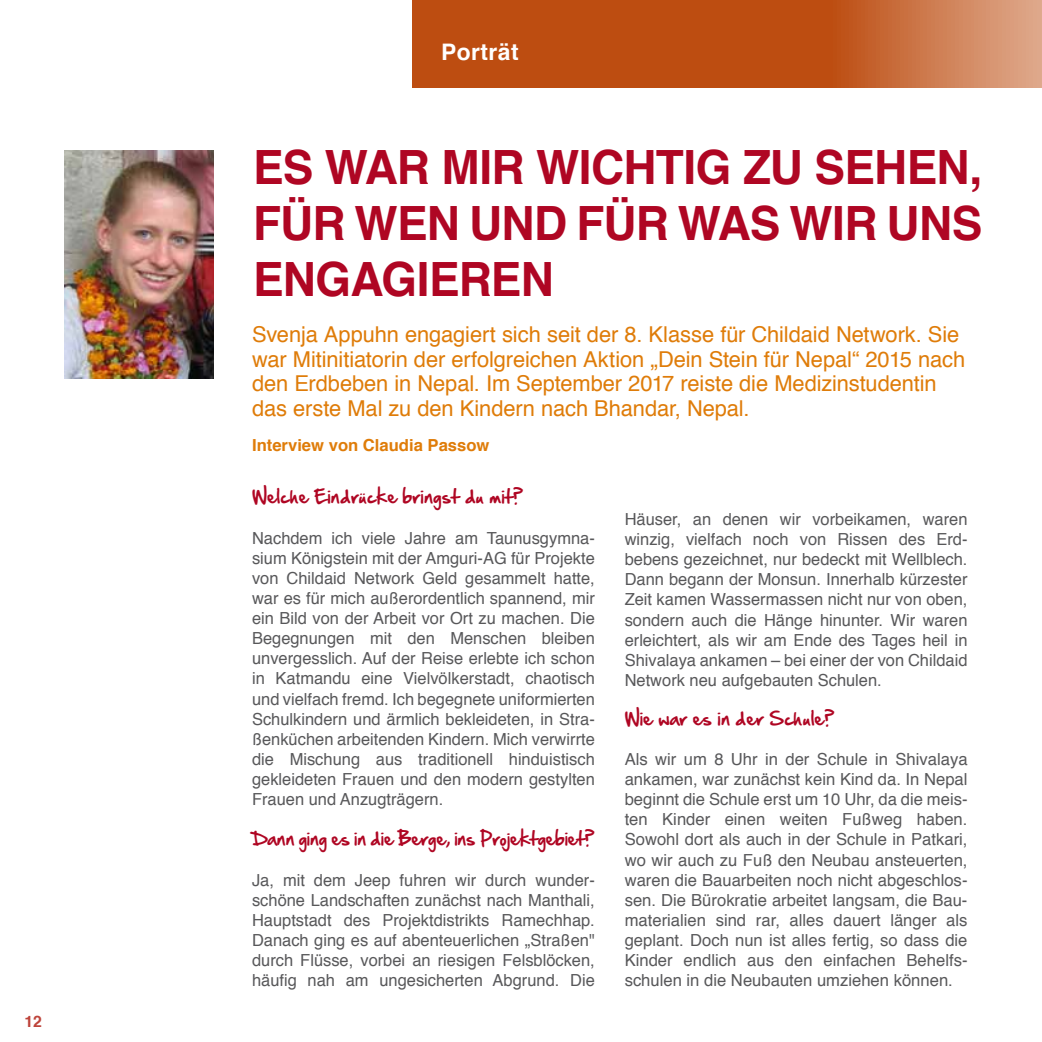
<style>
.page{position:relative;width:1042px;height:1042px;background:#fff}
.page>*{position:absolute;margin:0;border:0;box-sizing:border-box;transform-origin:0 0}
.t1{font:700 47.25px/56px "Helvetica";letter-spacing:-.015em;color:#af0623;text-align:justify}
.t2{font:700 22.75px "Helvetica";letter-spacing:.02em;color:#fff}
.t3{font:21.88px/24.5px "Helvetica";letter-spacing:-.005em;color:#df7c09}
.t4{font:16.62px/20.1px "Helvetica";color:#58585a;text-align:justify}
.t5{font:16.62px "Hand Of Sean";letter-spacing:.01em;color:#af0623}
.t6{font:16.62px "Hand Of Sean";letter-spacing:-.01em;color:#af0623}
.t7{font:700 16.62px "Helvetica";color:#df7c09}
.t8{font:700 15.75px "Helvetica";color:#be443b}
</style>
<div class="page">
<svg style="left:644px;top:0;width:398px;height:88px;background:#c66633"></svg>
<div style="left:412px;top:0;width:232px;height:88px;background:#bd4d11"></div>
<img style="left:64px;top:150px;width:150px;height:228px">
<p class="t8" style="left:25px;top:1015px;width:19px">12</p>
<h2 class="t2" style="left:441px;top:44px;width:79px">Porträt</h2>
<h1 class="t1" style="left:253px;top:144px;width:731px">ES WAR MIR WICHTIG ZU SEHEN, FÜR WEN UND FÜR WAS WIR UNS ENGAGIEREN</h1>
<p class="t3" style="left:252px;top:324px;width:714px">Svenja Appuhn engagiert sich seit der 8. Klasse für Childaid Network. Sie war Mitinitiatorin der erfolgreichen Aktion „Dein Stein für Nepal“ 2015 nach den Erdbeben in Nepal. Im September 2017 reiste die Medizinstudentin das erste Mal zu den Kindern nach Bhandar, Nepal.</p>
<p class="t7" style="left:252px;top:438px;width:239px">Interview von Claudia Passow</p>
<p class="t5" style="left:252px;top:485px;width:273px">Welche Eindrücke bringst du mit?</p>
<p class="t4" style="left:252px;top:529px;width:344px">Nachdem ich viele Jahre am Taunusgymna&shy;sium Königstein mit der Amguri-AG für Projekte von Childaid Network Geld gesammelt hatte, war es für mich außerordentlich spannend, mir ein Bild von der Arbeit vor Ort zu machen. Die Begegnungen mit den Menschen bleiben unvergesslich. Auf der Reise erlebte ich schon in Katmandu eine Vielvölkerstadt, chaotisch und vielfach fremd. Ich begegnete unifor mierten Schulkindern und ärmlich bekleideten, in Stra&shy;ßenküchen arbeitenden Kindern. Mich verwirrte die Mischung aus traditionell hinduistisch gekleideten Frauen und den modern gestylten Frauen und Anzugträgern.</p>
<p class="t6" style="left:252px;top:827px;width:344px">Dann ging es in die Berge, ins Projektgebiet?</p>
<p class="t4" style="left:252px;top:871px;width:344px">Ja, mit dem Jeep fuhren wir durch wunder&shy;schöne Landschaften zunächst nach Manthali, Hauptstadt des Projektdistrikts Ramechhap.<br>Danach ging es auf abenteuerlichen „Straßen" durch Flüsse, vorbei an riesigen Felsblöcken, häufig nah am ungesicherten Abgrund. Die</p>
<p class="t4" style="left:625px;top:510px;width:344px">Häuser, an denen wir vorbeikamen, waren winzig, vielfach noch von Rissen des Erd&shy;bebens gezeichnet, nur bedeckt mit Wellblech.<br>Dann begann der Monsun. Innerhalb kürzester Zeit kamen Wassermassen nicht nur von oben, sondern auch die Hänge hinunter. Wir waren erleichtert, als wir am Ende des Tages heil in Shivalaya ankamen – bei einer der von Childaid Network neu aufgebauten Schulen.</p>
<p class="t5" style="left:625px;top:706px;width:211px">Wie war es in der Schule?</p>
<p class="t4" style="left:625px;top:750px;width:344px">Als wir um 8 Uhr in der Schule in Shivalaya ankamen, war zunächst kein Kind da. In Nepal beginnt die Schule erst um 10 Uhr, da die meis&shy;ten Kinder einen weiten Fußweg haben.<br>Sowohl dort als auch in der Schule in Patkari, wo wir auch zu Fuß den Neubau ansteuerten, waren die Bauarbeiten noch nicht abgeschlos&shy;sen. Die Bürokratie arbeitet langsam, die Bau&shy;materialien sind rar, alles dauert länger als geplant. Doch nun ist alles fertig, so dass die Kinder endlich aus den ein fachen Behelfs&shy;schulen in die Neu bauten umziehen können.</p>
</div>
